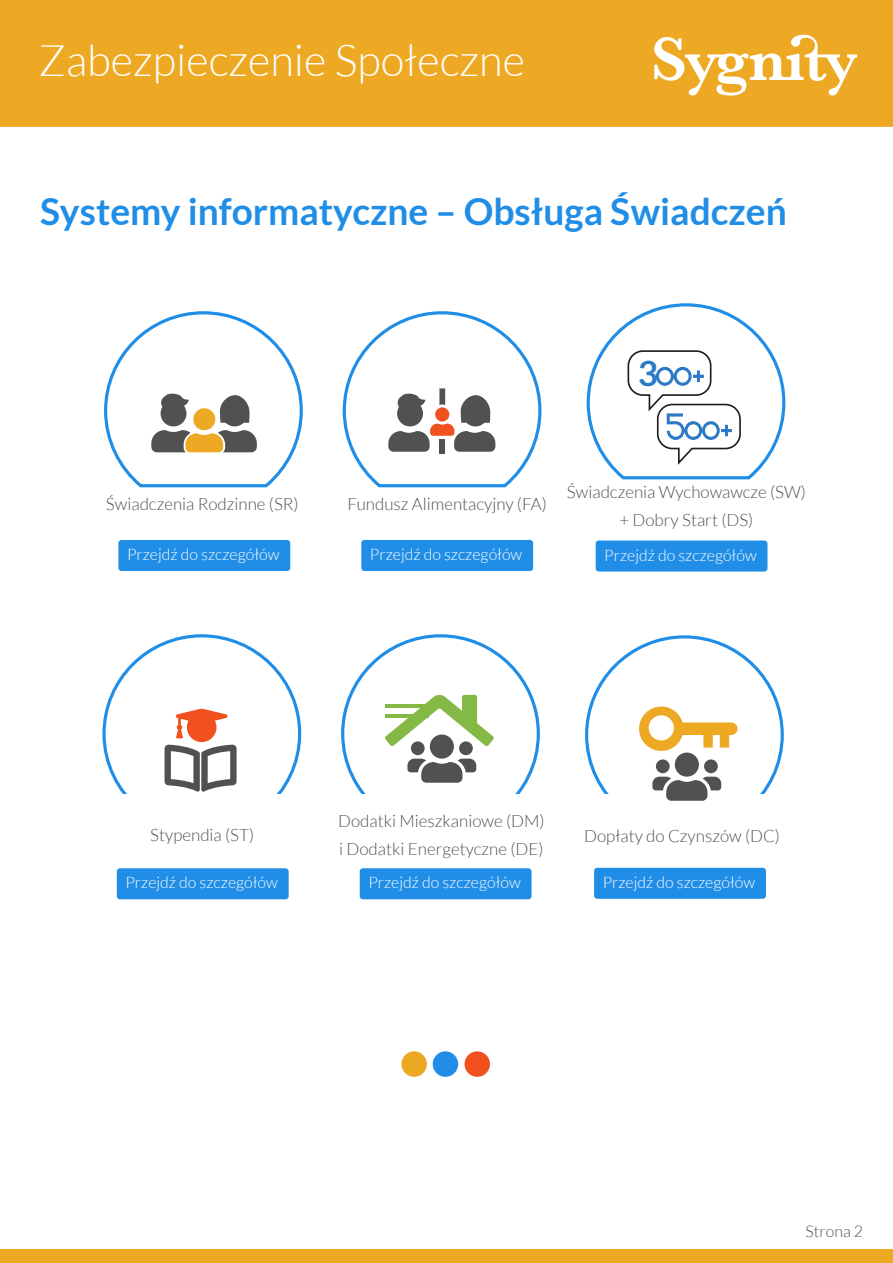
<style>
.page{position:relative;width:893px;height:1263px;background:#fff}
.page>*{position:absolute;margin:0;border:0;box-sizing:border-box;transform-origin:0 0}
.t1{font:300 43.5px "Lato";color:#fff}
.t2{font:700 37.05px "Lato";color:#208ee7}
.t3{font:700 34.95px "Lato";color:#2d7bc6}
.t4{font:300 16.95px/27.6px "Lato";color:#515151;text-align:center}
.t5{font:300 15.9px "Lato";color:#fff}
.t6{font:300 15.9px "Lato";color:#515151}
</style>
<div class="page">
<div style="left:0;top:1249px;width:893px;height:14px;background:#eea924"></div>
<div style="left:0;top:0;width:893px;height:127px;background:#eea924"></div>
<svg style="left:654px;top:35px;width:203px;height:61px"></svg>
<div style="left:118px;top:540px;width:172px;height:31px;background:#208ee7;border-radius:3px"></div>
<div style="left:361px;top:540px;width:172px;height:31px;background:#208ee7;border-radius:3px"></div>
<div style="left:117px;top:868px;width:172px;height:31px;background:#208ee7;border-radius:3px"></div>
<div style="left:596px;top:540px;width:171px;height:31px;background:#208ee7;border-radius:3px"></div>
<div style="left:360px;top:868px;width:172px;height:31px;background:#208ee7;border-radius:3px"></div>
<div style="left:594px;top:868px;width:172px;height:31px;background:#208ee7;border-radius:3px"></div>
<div style="left:464px;top:1051px;width:26px;height:26px;background:#f0511e;border-radius:50%"></div>
<div style="left:433px;top:1051px;width:25px;height:26px;background:#208ee7;border-radius:50%"></div>
<div style="left:401px;top:1051px;width:26px;height:26px;background:#eea924;border-radius:50%"></div>
<svg style="left:104px;top:311px;width:199px;height:177px"></svg>
<svg style="left:102px;top:634px;width:200px;height:160px"></svg>
<svg style="left:341px;top:634px;width:199px;height:160px"></svg>
<svg style="left:585px;top:635px;width:199px;height:166px"></svg>
<hr style="left:385px;top:714px;width:44px;height:3px;background:#84b946">
<hr style="left:385px;top:704px;width:44px;height:3px;background:#84b946">
<svg style="left:586px;top:303px;width:200px;height:177px"></svg>
<svg style="left:342px;top:311px;width:200px;height:177px"></svg>
<p class="t1" style="left:39px;top:37px;width:488px">Zabezpieczenie Społeczne</p>
<p class="t2" style="left:40px;top:191px;width:748px">Systemy informatyczne – Obsługa Świadczeń</p>
<p class="t3" style="left:638px;top:353px;width:22px">3</p>
<p class="t4" style="left:106px;top:490px;width:194px">Świadczenia Rodzinne (SR)</p>
<p class="t4" style="left:348px;top:490px;width:201px">Fundusz Alimentacyjny (FA)</p>
<p class="t5" style="left:127px;top:546px;width:154px">Przejdź do szczegółów</p>
<p class="t5" style="left:370px;top:546px;width:154px">Przejdź do szczegółów</p>
<p class="t4" style="left:567px;top:478px;width:241px">Świadczenia Wychowawcze (SW) + Dobry Start (DS)</p>
<p class="t5" style="left:604px;top:546px;width:154px">Przejdź do szczegółów</p>
<p class="t4" style="left:150px;top:821px;width:105px">Stypendia (ST)</p>
<p class="t4" style="left:338px;top:807px;width:208px;text-align:left">Dodatki Mieszkaniowe (DM) i Dodatki Energetyczne (DE)</p>
<p class="t4" style="left:584px;top:822px;width:197px">Dopłaty do Czynszów (DC)</p>
<p class="t5" style="left:125px;top:874px;width:154px">Przejdź do szczegółów</p>
<p class="t5" style="left:368px;top:874px;width:154px">Przejdź do szczegółów</p>
<p class="t5" style="left:603px;top:874px;width:154px">Przejdź do szczegółów</p>
<p class="t6" style="left:805px;top:1222px;width:59px">Strona 2</p>
</div>
